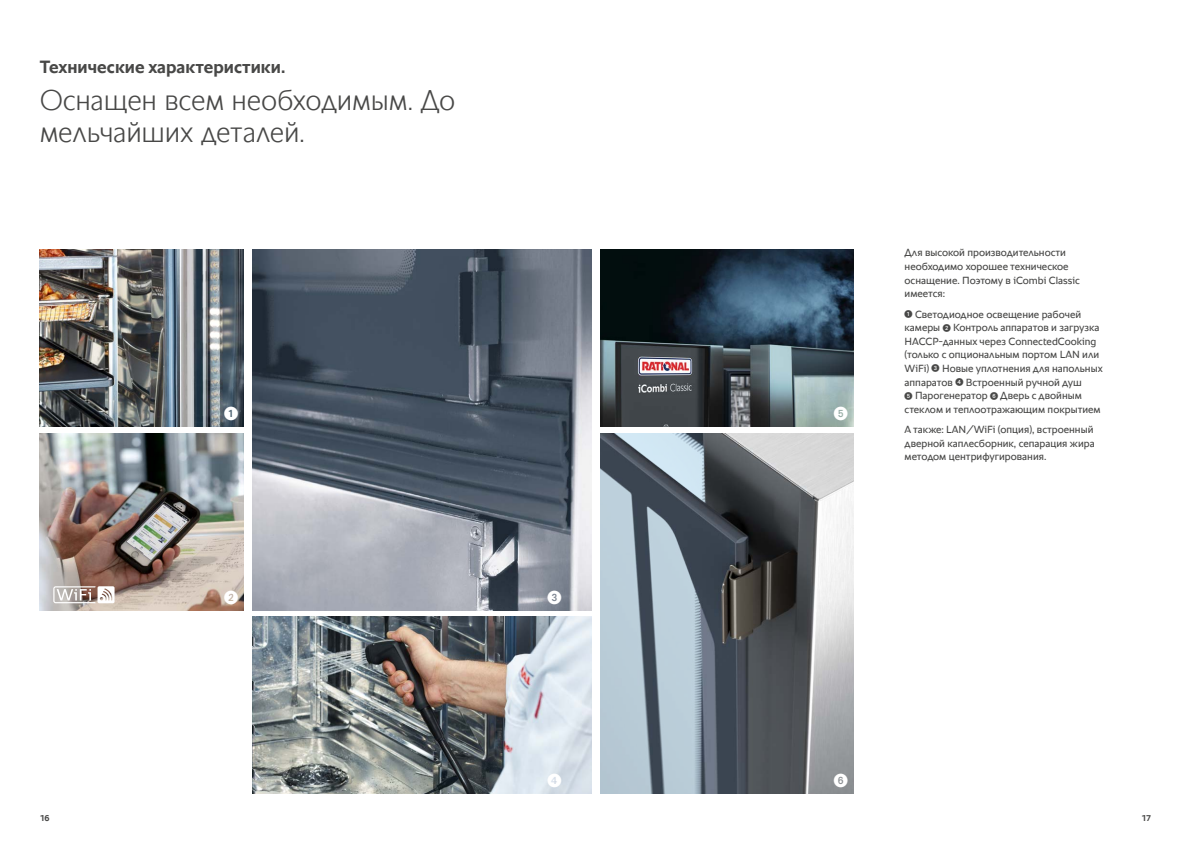
<style>
.page{position:relative;width:1191px;height:842px;background:#fff}
.page>*{position:absolute;margin:0;border:0;box-sizing:border-box;transform-origin:0 0}
.t1{font:300 29px/32px "RATIONAL Sans TT";letter-spacing:-.01em;color:#484847}
.t2{font:700 18px "RATIONAL Sans TT";color:#484847}
.t3{font:14px "European Pi One";color:#fff}
.t4{font:10.5px/13.6px "RATIONAL Sans TT";color:#484847}
.t5{font:700 8.5px "RATIONAL Sans TT";color:#484847}
.s1{font-family:"European Pi One";font-size:8px}
</style>
<div class="page">
<img style="left:600px;top:433px;width:253px;height:361px">
<img style="left:600px;top:249px;width:253px;height:177px">
<img style="left:40px;top:249px;width:204px;height:177px">
<img style="left:252px;top:617px;width:339px;height:177px">
<img style="left:252px;top:249px;width:339px;height:361px">
<img style="left:40px;top:433px;width:204px;height:177px">
<svg style="left:53px;top:586px;width:62px;height:17px"></svg>
<h2 class="t2" style="left:40px;top:53px;width:247px">Технические характеристики.</h2>
<h1 class="t1" style="left:40px;top:84px;width:417px">Оснащен всем необходимым. До мельчайших деталей.</h1>
<h3 class="t3" style="left:224px;top:406px;width:15px">1</h3>
<h3 class="t3" style="left:224px;top:589px;width:15px">2</h3>
<h3 class="t3" style="left:547px;top:589px;width:15px">3</h3>
<h3 class="t3" style="left:547px;top:773px;width:15px">4</h3>
<h3 class="t3" style="left:833px;top:406px;width:15px">5</h3>
<p class="t4" style="left:904px;top:246px;width:177px">Для высокой производительности необходимо хорошее техническое оснащение. Поэтому в iCombi Classic имеется:</p>
<p class="t4" style="left:904px;top:307px;width:200px"><span class="s1">1</span> Светодиодное освещение рабочей камеры <span class="s1">2</span> Контроль аппаратов и загрузка HACCP-данных через ConnectedCooking (только с опциональным портом LAN или WiFi) <span class="s1">3</span> Новые уплотнения для напольных аппаратов <span class="s1">4</span> Встроенный ручной душ<br><span class="s1">5</span> Парогенератор <span class="s1">6</span> Дверь с двойным стеклом и теплоотражающим покрытием</p>
<p class="t4" style="left:904px;top:423px;width:192px;text-align:justify">А также: LAN/WiFi (опция), встроенный дверной каплесборник, сепарация жира методом центрифугирования.</p>
<h3 class="t3" style="left:833px;top:773px;width:15px">6</h3>
<p class="t5" style="left:40px;top:812px;width:11px">16</p>
<p class="t5" style="left:1141px;top:812px;width:11px">17</p>
</div>
